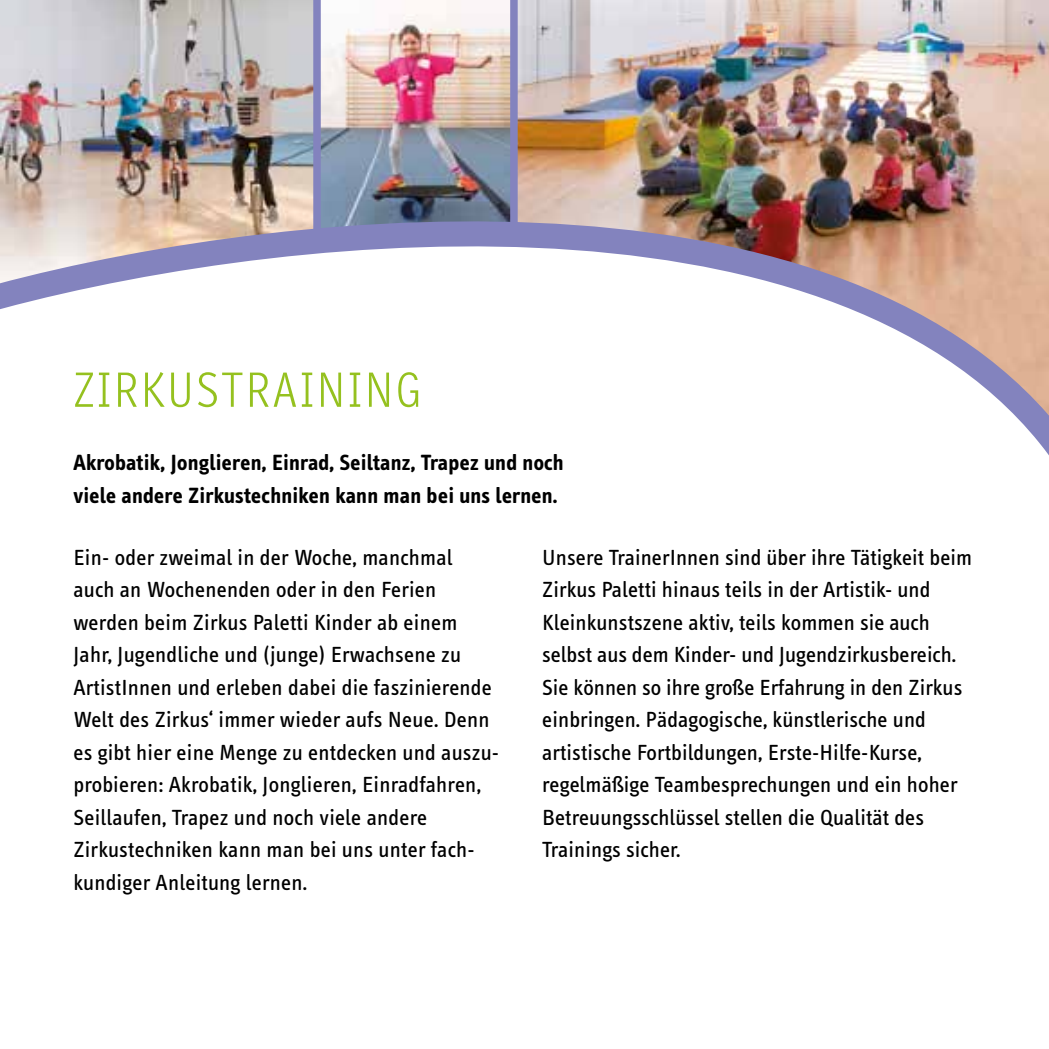
<style>
.page{position:relative;width:1049px;height:1049px;background:#fff}
.page>*{position:absolute;margin:0;border:0;box-sizing:border-box;transform-origin:0 0}
.t1{font:300 50px "Letter Gothic Text";letter-spacing:.05em;color:#95c11f}
.t2{font:22.5px/32.5px "Info Text";letter-spacing:.005em;color:#000}
.t3{font:700 22.5px/32.5px "Info Text";letter-spacing:.01em;color:#000}
</style>
<div class="page">
<img style="left:0;top:0;width:313px;height:161px">
<img style="left:518px;top:0;width:531px;height:161px">
<img style="left:313px;top:0;width:205px;height:161px">
<img style="left:0;top:161px;width:1049px;height:294px">
<h1 class="t1" style="left:73px;top:363px;width:349px">ZIRKUSTRAINING</h1>
<p class="t3" style="left:73px;top:447px;width:492px">Akrobatik, Jonglieren, Einrad, Seiltanz, Trapez und noch viele andere Zirkustechniken kann man bei uns lernen.</p>
<p class="t2" style="left:73px;top:541px;width:427px">Ein- oder zweimal in der Woche, manchmal auch an Wochenenden oder in den Ferien werden beim Zirkus Paletti Kinder ab einem Jahr, Jugendliche und (junge) Erwachsene zu ArtistInnen und erleben dabei die faszinierende Welt des Zirkus‘ immer wieder aufs Neue. Denn es gibt hier eine Menge zu entdecken und auszu&shy;probieren: Akrobatik, Jonglieren, Einradfahren, Seillaufen, Trapez und noch viele andere Zirkustechniken kann man bei uns unter fach&shy;kundiger Anleitung lernen.</p>
<p class="t2" style="left:542px;top:541px;width:431px">Unsere TrainerInnen sind über ihre Tätigkeit beim Zirkus Paletti hinaus teils in der Artistik- und Kleinkunstszene aktiv, teils kommen sie auch selbst aus dem Kinder- und Jugendzirkusbereich.<br>Sie können so ihre große Erfahrung in den Zirkus einbringen. Pädagogische, künstlerische und artistische Fortbildungen, Erste-Hilfe-Kurse, regelmäßige Teambesprechungen und ein hoher Betreuungsschlüssel stellen die Qualität des Trainings sicher.</p>
</div>
